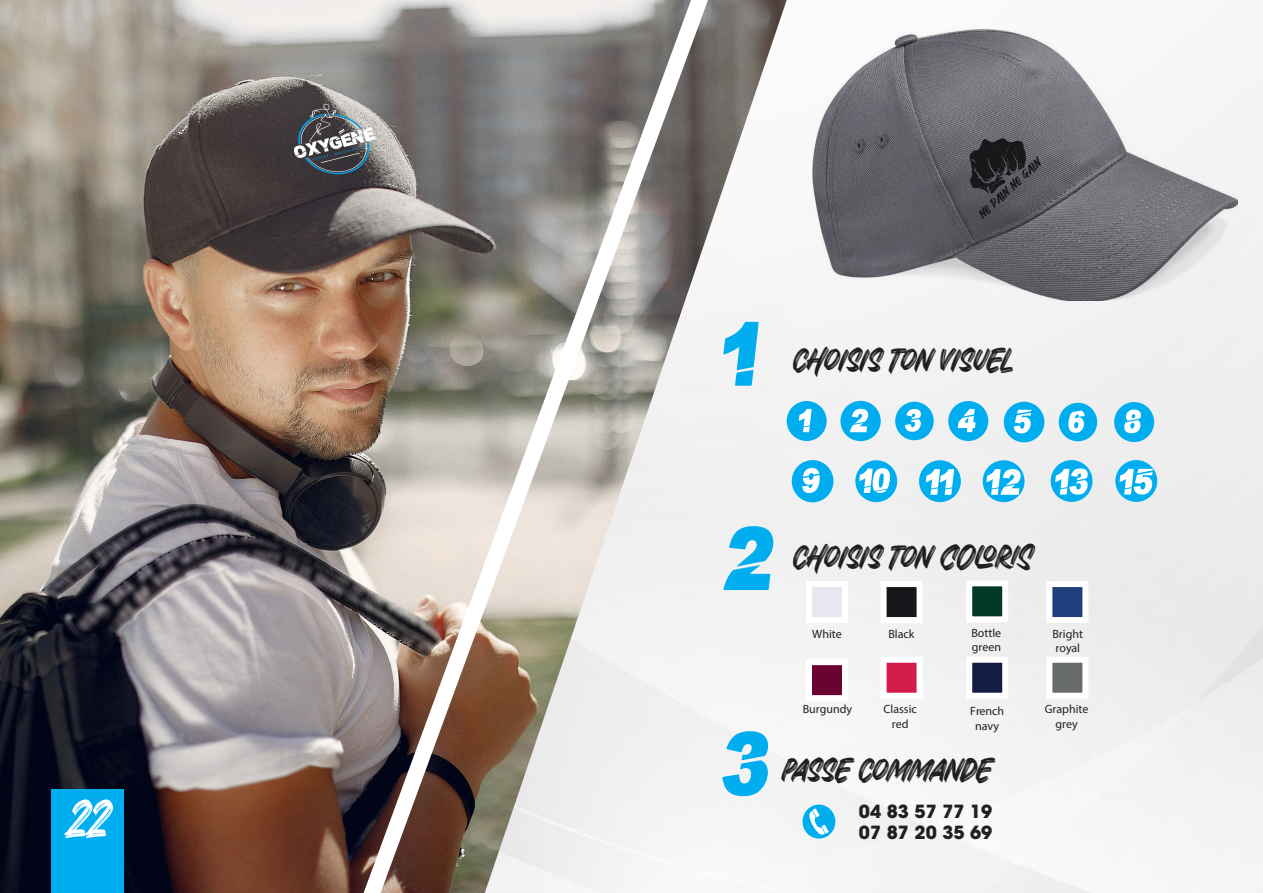
<style>
.page{position:relative;width:1263px;height:893px;background:#fff}
.page>*{position:absolute;margin:0;border:0;box-sizing:border-box;transform-origin:0 0}
.t1{font:90px "Payb Ack";color:#00aeef}
.t2{font:72px "Black Ravens";color:#fff}
.t3{font:45px "Black Ravens";letter-spacing:-.015em;color:#1d1f21}
.t4{font:700 18px/21.6px "ITC Avant Garde Std";color:#231f20}
.t5{font:12px/14.4px "Myriad Pro";color:#231f20;text-align:center}
</style>
<div class="page">
<div style="left:787px;top:29px;width:476px;height:864px;background:#f1f1f1"></div>
<img style="left:0;top:0;width:787px;height:893px">
<div style="left:51px;top:789px;width:72px;height:104px;background:#00aeef"></div>
<svg style="left:364px;top:0;width:344px;height:893px"></svg>
<svg style="left:802px;top:804px;width:33px;height:35px"></svg>
<svg style="left:809px;top:808px;width:19px;height:27px"></svg>
<div style="left:787px;top:401px;width:40px;height:40px;background:#00aeef;border-radius:50%"></div>
<svg style="left:799px;top:409px;width:13px;height:23px"></svg>
<div style="left:840px;top:401px;width:41px;height:40px;background:#00aeef;border-radius:50%"></div>
<svg style="left:850px;top:409px;width:18px;height:23px"></svg>
<div style="left:895px;top:402px;width:39px;height:38px;background:#00aeef;border-radius:50%"></div>
<svg style="left:905px;top:409px;width:16px;height:23px"></svg>
<div style="left:948px;top:401px;width:40px;height:40px;background:#00aeef;border-radius:50%"></div>
<svg style="left:958px;top:409px;width:17px;height:23px"></svg>
<div style="left:1004px;top:402px;width:40px;height:40px;background:#00aeef;border-radius:50%"></div>
<svg style="left:1014px;top:410px;width:17px;height:23px"></svg>
<div style="left:1059px;top:403px;width:38px;height:38px;background:#00aeef;border-radius:50%"></div>
<svg style="left:1068px;top:410px;width:16px;height:23px"></svg>
<div style="left:1114px;top:402px;width:40px;height:40px;background:#00aeef;border-radius:50%"></div>
<svg style="left:1124px;top:410px;width:17px;height:23px"></svg>
<div style="left:792px;top:460px;width:41px;height:42px;background:#00aeef;border-radius:50%"></div>
<svg style="left:802px;top:468px;width:18px;height:25px"></svg>
<div style="left:855px;top:460px;width:42px;height:42px;background:#00aeef;border-radius:50%"></div>
<svg style="left:859px;top:468px;width:31px;height:25px"></svg>
<div style="left:919px;top:460px;width:42px;height:42px;background:#00aeef;border-radius:50%"></div>
<svg style="left:926px;top:469px;width:28px;height:26px"></svg>
<div style="left:983px;top:460px;width:41px;height:42px;background:#00aeef;border-radius:50%"></div>
<svg style="left:986px;top:469px;width:35px;height:26px"></svg>
<div style="left:1051px;top:460px;width:41px;height:42px;background:#00aeef;border-radius:50%"></div>
<svg style="left:1055px;top:468px;width:33px;height:27px"></svg>
<div style="left:1115px;top:460px;width:42px;height:42px;background:#00aeef;border-radius:50%"></div>
<svg style="left:1119px;top:469px;width:34px;height:26px"></svg>
<img style="left:813px;top:30px;width:424px;height:271px">
<svg style="left:970px;top:138px;width:71px;height:81px;background:#414045"></svg>
<div style="left:806px;top:581px;width:42px;height:42px;background:#e9e8f1;border:6px solid #fff"></div>
<div style="left:966px;top:580px;width:42px;height:42px;background:#043926;border:6px solid #fff"></div>
<div style="left:880px;top:581px;width:42px;height:42px;background:#17161a;border:6px solid #fff"></div>
<div style="left:1046px;top:581px;width:42px;height:42px;background:#1f407d;border:6px solid #fff"></div>
<div style="left:1046px;top:657px;width:42px;height:42px;background:#676c6b;border:6px solid #fff"></div>
<div style="left:880px;top:657px;width:42px;height:42px;background:#d21c4a;border:6px solid #fff"></div>
<div style="left:966px;top:657px;width:42px;height:42px;background:#141b44;border:6px solid #fff"></div>
<div style="left:806px;top:659px;width:42px;height:42px;background:#6a0331;border:6px solid #fff"></div>
<h2 class="t2" style="left:64px;top:776px;width:47px">22</h2>
<h1 class="t1" style="left:723px;top:310px;width:37px">1</h1>
<h3 class="t3" style="left:793px;top:333px;width:219px">choisis ton visuel</h3>
<h1 class="t1" style="left:723px;top:515px;width:52px">2</h1>
<h3 class="t3" style="left:793px;top:530px;width:242px">choisis ton COLORIS</h3>
<p class="t5" style="left:812px;top:626px;width:31px">White</p>
<p class="t5" style="left:971px;top:625px;width:31px;text-align:left">Bottle green</p>
<p class="t5" style="left:888px;top:626px;width:28px">Black</p>
<p class="t5" style="left:1052px;top:626px;width:32px;text-align:left">Bright royal</p>
<h1 class="t1" style="left:722px;top:721px;width:48px">3</h1>
<p class="t5" style="left:803px;top:702px;width:51px">Burgundy</p>
<p class="t5" style="left:884px;top:702px;width:35px">Classic red</p>
<p class="t5" style="left:970px;top:704px;width:36px">French navy</p>
<h3 class="t3" style="left:781px;top:743px;width:213px">passe commande</h3>
<h3 class="t4" style="left:859px;top:800px;width:135px">04 83 57 77 19<br>07 87 20 35 69</h3>
<p class="t5" style="left:1045px;top:702px;width:45px">Graphite grey</p>
</div>
